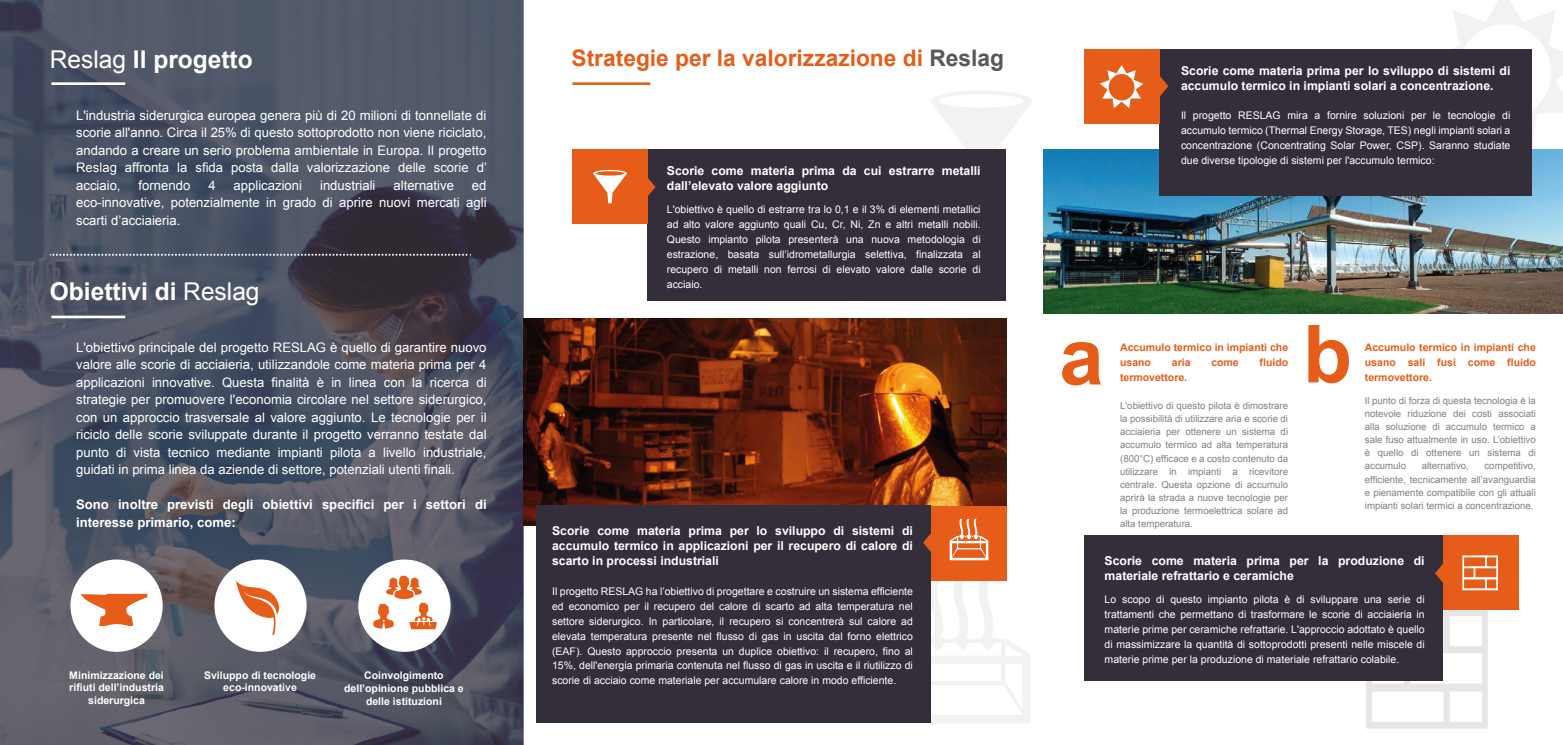
<style>
.page{position:relative;width:1563px;height:745px;background:#fff}
.page>*{position:absolute;margin:0;border:0;box-sizing:border-box;transform-origin:0 0}
.t1{font:700 80.06px "Arial";color:#e55d19}
.t2{font:700 24.5px "Arial";color:#fff}
.t3{font:700 22.75px "Arial";color:#e55d19}
.t4{font:13.12px/17.5px "Arial";color:#fff;text-align:justify}
.t5{font:700 13.12px/17.5px "Arial";color:#fff}
.t6{font:700 12.25px/14.9px "Arial";color:#fff}
.t7{font:10.5px/14.9px "Arial";color:#fff;text-align:justify}
.t8{font:700 10.5px/12.6px "Arial";color:#fff;text-align:center}
.t9{font:700 10.5px/14.9px "Arial";color:#e55d19}
.t10{font:9.62px/13.1px "Arial";color:#808081;text-align:justify}
.s1{font-weight:400}
.s2{color:#575756}
</style>
<div class="page">
<svg style="left:0;top:0;width:524px;height:744px;background:#4d5161"></svg>
<svg style="left:1453px;top:0;width:110px;height:144px"></svg>
<svg style="left:931px;top:91px;width:101px;height:58px"></svg>
<svg style="left:895px;top:575px;width:136px;height:148px"></svg>
<svg style="left:1366px;top:609px;width:121px;height:119px"></svg>
<img style="left:523px;top:318px;width:483px;height:206px">
<img style="left:1043px;top:149px;width:520px;height:164px">
<div style="left:647px;top:149px;width:359px;height:151px;background:#342d3a"></div>
<div style="left:1159px;top:49px;width:373px;height:146px;background:#342d3a"></div>
<div style="left:1084px;top:535px;width:359px;height:145px;background:#342d3a"></div>
<div style="left:536px;top:505px;width:395px;height:217px;background:#342d3a"></div>
<div style="left:572px;top:149px;width:75px;height:74px;background:#e55d19"></div>
<div style="left:1084px;top:49px;width:75px;height:75px;background:#e55d19"></div>
<div style="left:1443px;top:535px;width:75px;height:74px;background:#e55d19"></div>
<div style="left:931px;top:505px;width:75px;height:75px;background:#e55d19"></div>
<svg style="left:949px;top:518px;width:39px;height:42px"></svg>
<hr style="left:572px;top:82px;width:78px;height:3px;background:#e55d19">
<hr style="left:51px;top:82px;width:74px;height:3px;background:#fff">
<hr style="left:51px;top:315px;width:74px;height:3px;background:#fff">
<svg style="left:50px;top:254px;width:421px;height:1px"></svg>
<div style="left:358px;top:559px;width:92px;height:92px;background:#fff;border-radius:50%"></div>
<svg style="left:373px;top:575px;width:64px;height:53px"></svg>
<div style="left:214px;top:559px;width:93px;height:92px;background:#fff;border-radius:50%"></div>
<svg style="left:236px;top:581px;width:44px;height:53px"></svg>
<svg style="left:1462px;top:555px;width:36px;height:35px"></svg>
<svg style="left:593px;top:170px;width:34px;height:33px"></svg>
<div style="left:70px;top:559px;width:93px;height:92px;background:#fff;border-radius:50%"></div>
<svg style="left:81px;top:593px;width:66px;height:32px"></svg>
<svg style="left:1099px;top:65px;width:44px;height:43px"></svg>
<svg style="left:923px;top:533px;width:8px;height:19px"></svg>
<svg style="left:647px;top:176px;width:8px;height:21px"></svg>
<svg style="left:1159px;top:75px;width:9px;height:22px"></svg>
<svg style="left:1435px;top:564px;width:8px;height:19px"></svg>
<h2 class="t2" style="left:50px;top:43px;width:204px"><span class="s1">Reslag</span> Il progetto</h2>
<p class="t4" style="left:76px;top:106px;width:412px">L'industria siderurgica europea genera più di 20 milioni di tonnellate di scorie all'anno. Circa il 25% di questo sottoprodotto non viene riciclato, andando a creare un serio problema ambientale in Europa. Il progetto Reslag affronta la sfida posta dalla valorizzazione delle scorie d’ acciaio,</p>
<p class="t4" style="left:139px;top:176px;width:53px">fornendo</p>
<p class="t4" style="left:208px;top:176px;width:9px">4</p>
<p class="t4" style="left:234px;top:176px;width:70px">applicazioni</p>
<p class="t4" style="left:320px;top:176px;width:57px">industriali</p>
<p class="t4" style="left:393px;top:176px;width:62px">alternative</p>
<p class="t4" style="left:76px;top:176px;width:412px;text-indent:396px">ed eco-innovative, potenzialmente in grado di aprire nuovi mercati agli scarti d’acciaieria.</p>
<h2 class="t2" style="left:50px;top:274px;width:211px">Obiettivi di <span class="s1">Reslag</span></h2>
<p class="t4" style="left:76px;top:338px;width:412px">L'obiettivo principale del progetto RESLAG è quello di garantire nuovo valore alle scorie di acciaieria, utilizzandole come materia prima per 4 applicazioni innovative. Questa finalità è in linea con la ricerca di strategie per promuovere l'economia circolare nel settore siderurgico, con un approccio trasversale al valore aggiunto. Le tecnologie per il riciclo delle scorie sviluppate durante il progetto verranno testate dal punto di vista tecnico mediante impianti pilota a livello industriale, guidati in prima linea da aziende di settore, potenziali utenti finali.</p>
<p class="t5" style="left:76px;top:496px;width:412px">Sono inoltre previsti degli obiettivi specifici per i settori di interesse primario, come:</p>
<p class="t8" style="left:204px;top:668px;width:114px">Sviluppo di tecnologie eco-innovative</p>
<p class="t8" style="left:69px;top:668px;width:96px">Minimizzazione dei rifiuti dell’industria siderurgica</p>
<p class="t8" style="left:344px;top:669px;width:121px">Coinvolgimento dell’opinione pubblica e delle istituzioni</p>
<h3 class="t3" style="left:571px;top:43px;width:434px">Strategie per la valorizzazione di <span class="s2">Reslag</span></h3>
<p class="t6" style="left:667px;top:163px;width:315px">Scorie come materia prima da cui estrarre metalli dall’elevato valore aggiunto</p>
<p class="t7" style="left:667px;top:202px;width:315px">L'obiettivo è quello di estrarre tra lo 0,1 e il 3% di elementi metallici ad alto valore aggiunto quali Cu, Cr, Ni, Zn e altri metalli nobili.<br>Questo impianto pilota presenterà una nuova metodologia di estrazione, basata sull’idrometallurgia selettiva, finalizzata al recupero di metalli non ferrosi di elevato valore dalle scorie di acciaio.</p>
<p class="t6" style="left:552px;top:523px;width:362px;text-align:justify">Scorie come materia prima per lo sviluppo di sistemi di accumulo termico in applicazioni per il recupero di calore di scarto in processi industriali</p>
<p class="t7" style="left:552px;top:583px;width:362px">Il progetto RESLAG ha l’obiettivo di progettare e costruire un sistema efficiente ed economico per il recupero del calore di scarto ad alta temperatura nel settore siderurgico. In particolare, il recupero si concentrerà sul calore ad elevata temperatura presente nel flusso di gas in uscita dal forno elettrico (EAF). Questo approccio presenta un duplice obiettivo: il recupero, fino al 15%, dell'energia primaria contenuta nel flusso di gas in uscita e il riutilizzo di scorie di acciaio come materiale per accumulare calore in modo efficiente.</p>
<p class="t6" style="left:1181px;top:63px;width:331px">Scorie come materia prima per lo sviluppo di sistemi di accumulo termico in impianti solari a concentrazione.</p>
<p class="t7" style="left:1181px;top:108px;width:331px">Il progetto RESLAG mira a fornire soluzioni per le tecnologie di accumulo termico (Thermal Energy Storage, TES) negli impianti solari a concentrazione (Concentrating Solar Power, CSP). Saranno studiate due diverse tipologie di sistemi per l'accumulo termico:</p>
<h1 class="t1" style="left:1059px;top:303px;width:46px">a</h1>
<p class="t9" style="left:1120px;top:340px;width:170px">Accumulo termico in impianti che usano</p>
<p class="t9" style="left:1172px;top:355px;width:20px">aria</p>
<p class="t9" style="left:1211px;top:355px;width:29px">come</p>
<p class="t9" style="left:1259px;top:355px;width:30px">fluido</p>
<p class="t9" style="left:1120px;top:370px;width:69px">termovettore.</p>
<p class="t10" style="left:1120px;top:399px;width:169px">L'obiettivo di questo pilota è dimostrare la possibilità di utilizzare aria e scorie di acciaieria per ottenere un sistema di accumulo termico ad alta temperatura (800°C) efficace e a costo contenuto da utilizzare in impianti a ricevitore centrale. Questa opzione di accumulo aprirà la strada a nuove tecnologie per la produzione termoelettrica solare ad alta temperatura.</p>
<h1 class="t1" style="left:1303px;top:300px;width:50px">b</h1>
<p class="t9" style="left:1365px;top:340px;width:172px;text-align:justify">Accumulo termico in impianti che usano sali fusi come fluido termovettore.</p>
<p class="t10" style="left:1365px;top:393px;width:172px">Il punto di forza di questa tecnologia è la notevole riduzione dei costi associati alla soluzione di accumulo termico a sale fuso attualmente in uso. L’obiettivo è quello di ottenere un sistema di accumulo</p>
<p class="t10" style="left:1365px;top:459px;width:172px;text-indent:120px">competitivo, efficiente, tecnicamente all’avanguardia e pienamente compatibile con gli attuali impianti solari termici a concentrazione.</p>
<p class="t10" style="left:1421px;top:459px;width:49px">alternativo,</p>
<p class="t6" style="left:1104px;top:553px;width:322px">Scorie come materia prima per la produzione di materiale refrattario e ceramiche</p>
<p class="t7" style="left:1104px;top:591px;width:322px">Lo scopo di questo impianto pilota è di sviluppare una serie di trattamenti che permettano di trasformare le scorie di acciaieria in materie prime per ceramiche refrattarie. L'approccio adottato è quello di massimizzare la quantità di sottoprodotti presenti nelle miscele di materie prime per la produzione di materiale refrattario colabile.</p>
</div>
